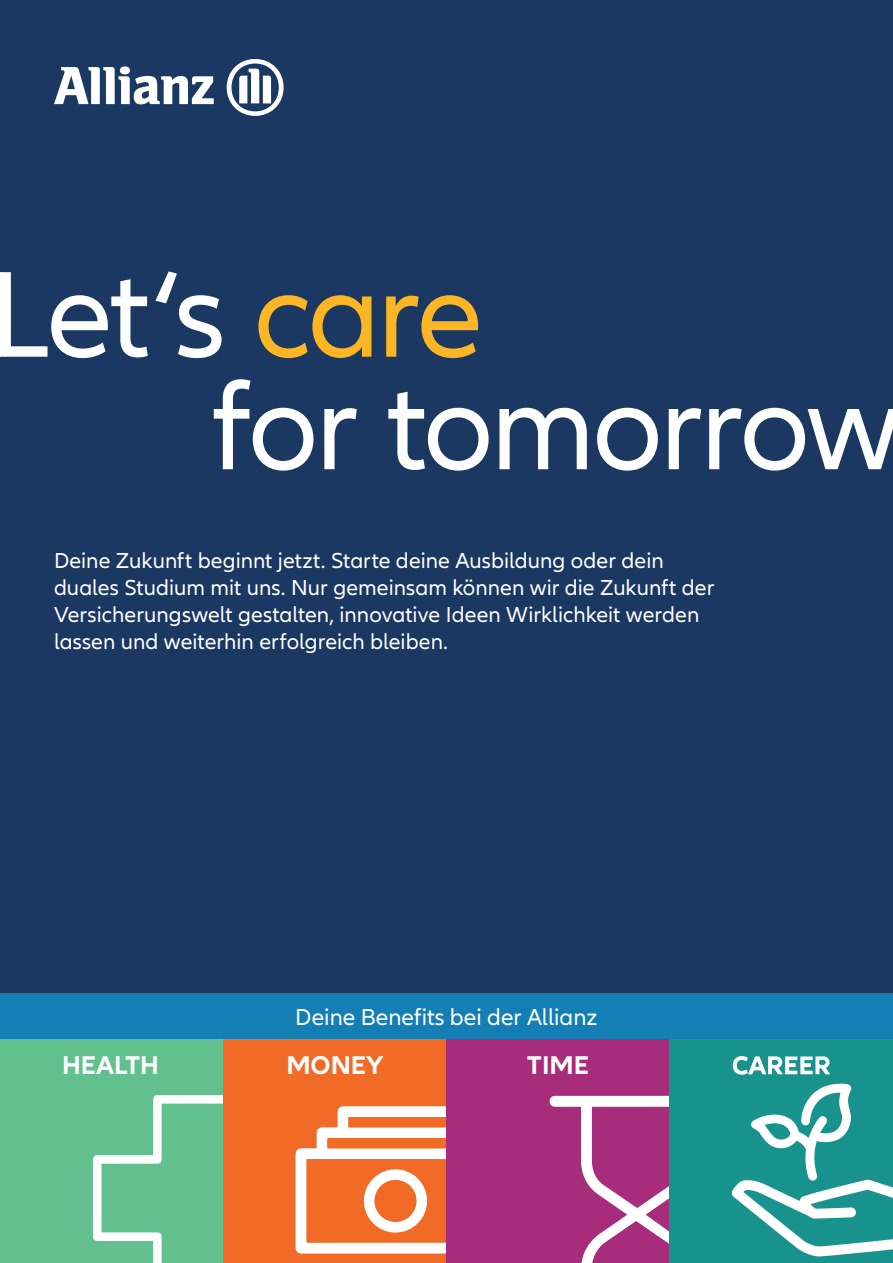
<style>
.page{position:relative;width:893px;height:1263px;background:#1a3862}
.page>*{position:absolute;margin:0;border:0;box-sizing:border-box;transform-origin:0 0}
.t1{font:126.75px "Allianz Neo";letter-spacing:-.025em;color:#fff}
.t2{font:700 26.55px "Allianz Neo";color:#fff}
.t3{font:24px "Allianz Neo";color:#fff}
.Subheadline___CTA_15{font:22.5px/27px "Allianz Neo";color:#fff}
.s1{color:#fcb525}
</style>
<div class="page">
<div style="left:0;top:994px;width:893px;height:46px;background:#147fb5"></div>
<div style="left:0;top:1040px;width:223px;height:223px;background:#61c08d"></div>
<svg style="left:93px;top:1095px;width:130px;height:168px;background:#77c99d"></svg>
<div style="left:223px;top:1040px;width:223px;height:223px;background:#f26b26"></div>
<svg style="left:296px;top:1106px;width:150px;height:147px;background:#f7a77e"></svg>
<div style="left:375px;top:1180px;width:41px;height:42px;background:#f26b26;border-radius:50%"></div>
<div style="left:446px;top:1040px;width:224px;height:223px;background:#a82c7c"></div>
<svg style="left:549px;top:1096px;width:121px;height:167px;background:#b85897"></svg>
<div style="left:670px;top:1040px;width:223px;height:223px;background:#18928d"></div>
<svg style="left:731px;top:1083px;width:162px;height:174px;background:#4eaba7"></svg>
<svg style="left:732px;top:1055px;width:98px;height:21px;background:#83c4c2"></svg>
<svg style="left:54px;top:66px;width:160px;height:38px"></svg>
<svg style="left:227px;top:59px;width:57px;height:57px"></svg>
<p class="t1" style="left:-11px;top:242px;width:496px">Let‘s <span class="s1">care</span></p>
<p class="t1" style="left:212px;top:355px;width:690px">for tomorrow</p>
<p class="Subheadline___CTA_15" style="left:54px;top:547px;width:662px">Deine Zukunft beginnt jetzt. Starte deine Ausbildung oder dein duales Studium mit uns. Nur gemeinsam können wir die Zukunft der Versicherungswelt gestalten, innovative Ideen Wirklichkeit werden lassen und weiterhin erfolgreich bleiben.</p>
<p class="t3" style="left:295px;top:1003px;width:304px">Deine Benefits bei der Allianz</p>
<p class="t2" style="left:62px;top:1050px;width:98px">HEALTH</p>
<p class="t2" style="left:286px;top:1050px;width:99px">MONEY</p>
<p class="t2" style="left:527px;top:1050px;width:64px">TIME</p>
</div>
